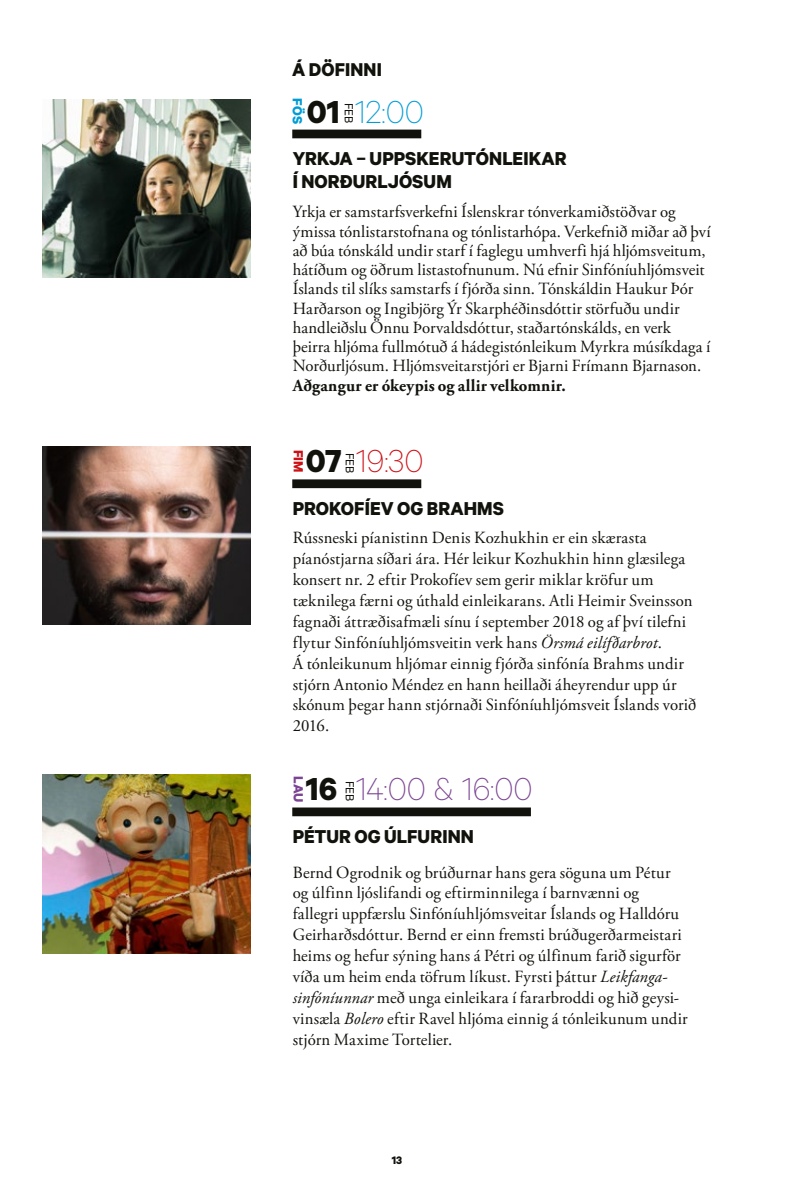
<style>
.page{position:relative;width:794px;height:1191px;background:#fff}
.page>*{position:absolute;margin:0;border:0;box-sizing:border-box;transform-origin:0 0}
.t1{font:100 35.88px "Calibre";letter-spacing:-.005em;color:#7c4493}
.t2{font:100 35.88px "Calibre";color:#cc1216}
.t3{font:100 35.88px "Calibre";color:#009cd6}
.t4{font:700 35.88px "Calibre";color:#12120d}
.t5{font:700 21px/22.8px "Calibre";letter-spacing:.005em;color:#12120d}
.t6{font:700 20.82px "Calibre";letter-spacing:.005em;color:#12120d}
.t7{font:17.15px/20.8px "Adobe Garamond Pro";letter-spacing:.01em;color:#12120d}
.t8{font:700 17.15px "Adobe Garamond Pro";letter-spacing:.015em;color:#12120d}
.t9{font:700 15.05px "Calibre";color:#cc1216}
.t10{font:700 15.05px "Calibre";color:#7c4493}
.t11{font:700 15.05px "Calibre";color:#009cd6}
.t12{font:13.47px "Calibre";color:#12120d}
.t13{font:700 12.25px "Calibre";color:#12120d}
.s1{font-weight:700;color:#12120d}
.s2{font-style:italic}
</style>
<div class="page">
<img style="left:42px;top:446px;width:208px;height:179px">
<img style="left:42px;top:774px;width:208px;height:179px">
<div style="left:292px;top:479px;width:129px;height:9px;background:#12120d"></div>
<div style="left:292px;top:807px;width:239px;height:9px;background:#12120d"></div>
<img style="left:42px;top:99px;width:208px;height:179px">
<div style="left:292px;top:130px;width:129px;height:8px;background:#12120d"></div>
<p class="t6" style="left:292px;top:57px;width:91px">Á DÖFINNI</p>
<h1 class="t3" style="left:307px;top:91px;width:119px"><span class="s1">01</span> 12:00</h1>
<p class="t11" style="left:307px;top:98px;width:27px;rotate:90deg">FÖS</p>
<p class="t12" style="left:357px;top:103px;width:22px;rotate:90deg">FEB</p>
<p class="t5" style="left:293px;top:147px;width:275px">YRKJA – UPPSKERUTÓNLEIKAR<br>Í NORÐURLJÓSUM</p>
<p class="t7" style="left:293px;top:203px;width:419px;line-height:19.2px">Yrkja er samstarfsverkefni Íslenskrar tónverkamiðstöðvar og ýmissa tónlistarstofnana og tónlistarhópa. Verkefnið miðar að því að búa tónskáld undir starf í faglegu umhverfi hjá hljómsveitum, hátíðum og öðrum listastofnunum. Nú efnir Sinfóníuhljómsveit Íslands til slíks samstarfs í fjórða sinn. Tónskáldin Haukur Þór Harðarson og Ingibjörg Ýr Skarphéðinsdóttir störfuðu undir handleiðslu Önnu Þorvaldsdóttur, staðartónskálds, en verk þeirra hljóma fullmótuð á hádegistónleikum Myrkra músíkdaga í Norðurljósum. Hljómsveitarstjóri er Bjarni Frímann Bjarnason.</p>
<p class="t8" style="left:293px;top:375px;width:275px">Aðgangur er ókeypis og allir velkomnir.</p>
<h1 class="t2" style="left:306px;top:440px;width:119px"><span class="s1">07</span> 19:30</h1>
<p class="t9" style="left:308px;top:449px;width:25px;rotate:90deg">FIM</p>
<p class="t12" style="left:358px;top:452px;width:22px;rotate:90deg">FEB</p>
<p class="t5" style="left:293px;top:496px;width:213px">PROKOFÍEV OG BRAHMS</p>
<p class="t7" style="left:293px;top:528px;width:405px">Rússneski píanistinn Denis Kozhukhin er ein skærasta píanóstjarna síðari ára. Hér leikur Kozhukhin hinn glæsilega konsert nr. 2 eftir Prokofíev sem gerir miklar kröfur um tæknilega færni og úthald einleikarans. Atli Heimir Sveinsson fagnaði áttræðisafmæli sínu í september 2018 og af því tilefni flytur Sinfóníuhljómsveitin verk hans <span class="s2">Örsmá eilífðarbrot</span>.<br>Á tónleikunum hljómar einnig fjórða sinfónía Brahms undir stjórn Antonio Méndez en hann heillaði áheyrendur upp úr skónum þegar hann stjórnaði Sinfóníuhljómsveit Íslands vorið 2016.</p>
<p class="t10" style="left:308px;top:776px;width:28px;rotate:90deg">LAU</p>
<h1 class="t4" style="left:306px;top:767px;width:33px">16</h1>
<h1 class="t1" style="left:355px;top:768px;width:179px">14:00 &amp; 16:00</h1>
<p class="t12" style="left:358px;top:780px;width:22px;rotate:90deg">FEB</p>
<p class="t5" style="left:293px;top:824px;width:183px">PÉTUR OG ÚLFURINN</p>
<p class="t7" style="left:293px;top:862px;width:396px">Bernd Ogrodnik og brúðurnar hans gera söguna um Pétur og úlfinn ljóslifandi og eftirminnilega í barnvænni og fallegri uppfærslu Sinfóníuhljómsveitar Íslands og Halldóru Geirharðsdóttur. Bernd er einn fremsti brúðugerðarmeistari heims og hefur sýning hans á Pétri og úlfinum farið sigurför víða um heim enda töfrum líkust. Fyrsti þáttur <span class="s2">Leikfanga&shy;sinfóníunnar</span> með unga einleikara í fararbroddi og hið geysi&shy;vinsæla <span class="s2">Bolero</span> eftir Ravel hljóma einnig á tónleikunum undir stjórn Maxime Tortelier.</p>
<p class="t13" style="left:392px;top:1152px;width:12px">13</p>
</div>
